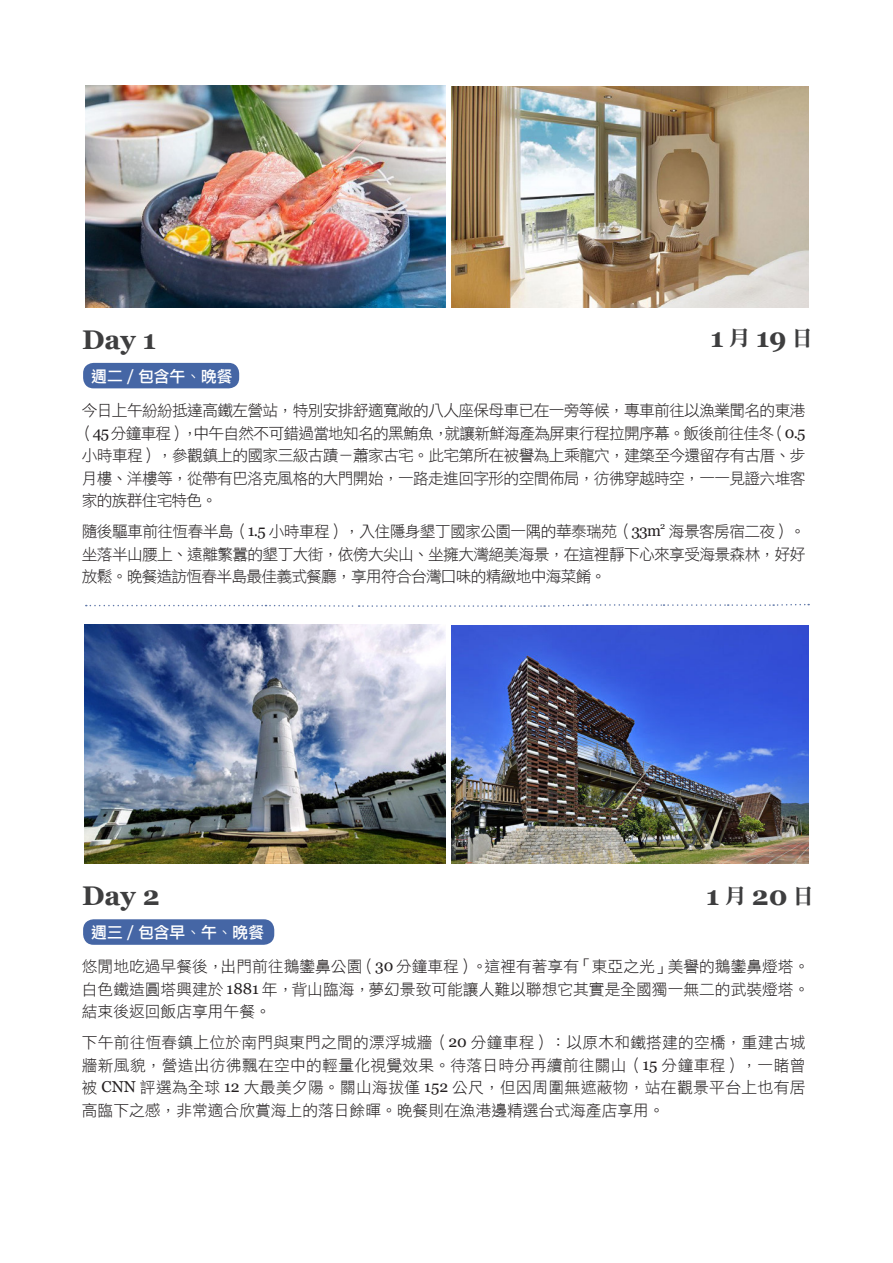
<style>
.page{position:relative;width:893px;height:1263px;background:#fff}
.page>*{position:absolute;margin:0;border:0;box-sizing:border-box;transform-origin:0 0}
.t1{font:700 27px "Georgia";color:#3e3e3f}
.t2{font:15.75px/22.5px "DF Li Hei W3 WIN BF";letter-spacing:-.04em;color:#231f20;text-align:justify}
.t3{font:15.75px "DF Li Hei W5 WINP BF";color:#fff}
.t4{font:9.15px "Georgia";color:#231f20}
.s1{font-family:"Georgia";font-weight:700}
.s2{font-family:"DF Li Hei W3 WIN BF"}
.s3{font-family:"DF Li Song W7 WIN BF";font-weight:400;font-size:21px}
.s4{font-family:"Georgia"}
</style>
<div class="page">
<div style="left:83px;top:363px;width:156px;height:25px;background:#4566a5;border-radius:11px"></div>
<div style="left:83px;top:919px;width:191px;height:26px;background:#4566a5;border-radius:11px"></div>
<img style="left:85px;top:86px;width:361px;height:221px">
<img style="left:84px;top:624px;width:362px;height:240px">
<img style="left:452px;top:87px;width:357px;height:220px">
<img style="left:452px;top:625px;width:357px;height:239px">
<svg style="left:86px;top:603px;width:723px;height:4px"></svg>
<h1 class="t1" style="left:82px;top:322px;width:75px">Day 1</h1>
<p class="t3" style="left:91px;top:368px;width:143px">週二 <span class="s1">/</span> 包含午<span class="s2">、</span>晚餐</p>
<h1 class="t1" style="left:710px;top:320px;width:104px">1<span class="s3">月</span>19<span class="s3">日</span></h1>
<p class="t2" style="left:78px;top:399px;width:729px">今日上午紛紛抵達高鐵左營站，特別安排舒適寬敞的八人座保母車已在一旁等候，專車前往以漁業聞名的東港（<span class="s4">45</span>分鐘車程），中午自然不可錯過當地知名的黑鮪魚，就讓新鮮海產為屏東行程拉開序幕。飯後前往佳冬（<span class="s4">0.5</span>小時車程），參觀鎮上的國家三級古蹟－蕭家古宅。此宅第所在被譽為上乘龍穴，建築至今還留存有古厝、步月樓、洋樓等，從帶有巴洛克風格的大門開始，一路走進回字形的空間佈局，彷彿穿越時空，一一見證六堆客家的族群住宅特色。</p>
<p class="t2" style="left:82px;top:520px;width:581px">隨後驅車前往恆春半島（<span class="s4">1.5</span> 小時車程），入住隱身墾丁國家公園一隅的華泰瑞苑（<span class="s4">33m</span></p>
<p class="t4" style="left:660px;top:520px;width:7px">2</p>
<p class="t2" style="left:82px;top:520px;width:725px;text-indent:587px">海景客房宿二夜）。坐落半山腰上、遠離繁囂的墾丁大街，依傍大尖山、坐擁大灣絕美海景，在這裡靜下心來享受海景森林，好好放鬆。晚餐造訪恆春半島最佳義式餐廳，享用符合台灣口味的精緻地中海菜餚。</p>
<h1 class="t1" style="left:82px;top:878px;width:79px">Day 2</h1>
<p class="t3" style="left:91px;top:925px;width:174px">週三 <span class="s1">/</span> 包含早<span class="s2">、</span>午<span class="s2">、</span>晚餐</p>
<h1 class="t1" style="left:706px;top:878px;width:109px">1<span class="s3">月</span>20<span class="s3">日</span></h1>
<p class="t2" style="left:82px;top:955px;width:729px">悠閒地吃過早餐後，出門前往鵝鑾鼻公園（<span class="s4">30</span> 分鐘車程）。這裡有著享有「東亞之光」美譽的鵝鑾鼻燈塔。白色鐵造圓塔興建於 <span class="s4">1881</span> 年，背山臨海，夢幻景致可能讓人難以聯想它其實是全國獨一無二的武裝燈塔。結束後返回飯店享用午餐。</p>
<p class="t2" style="left:82px;top:1031px;width:725px">下午前往恆春鎮上位於南門與東門之間的漂浮城牆（<span class="s4">20</span> 分鐘車程）：以原木和鐵搭建的空橋，重建古城牆新風貌，營造出彷彿飄在空中的輕量化視覺效果。待落日時分再續前往關山（<span class="s4">15</span> 分鐘車程），一睹曾被 <span class="s4">CNN</span> 評選為全球 <span class="s4">12</span> 大最美夕陽。關山海拔僅 <span class="s4">152</span> 公尺，但因周圍無遮蔽物，站在觀景平台上也有居高臨下之感，非常適合欣賞海上的落日餘暉。晚餐則在漁港邊精選台式海產店享用。</p>
</div>
